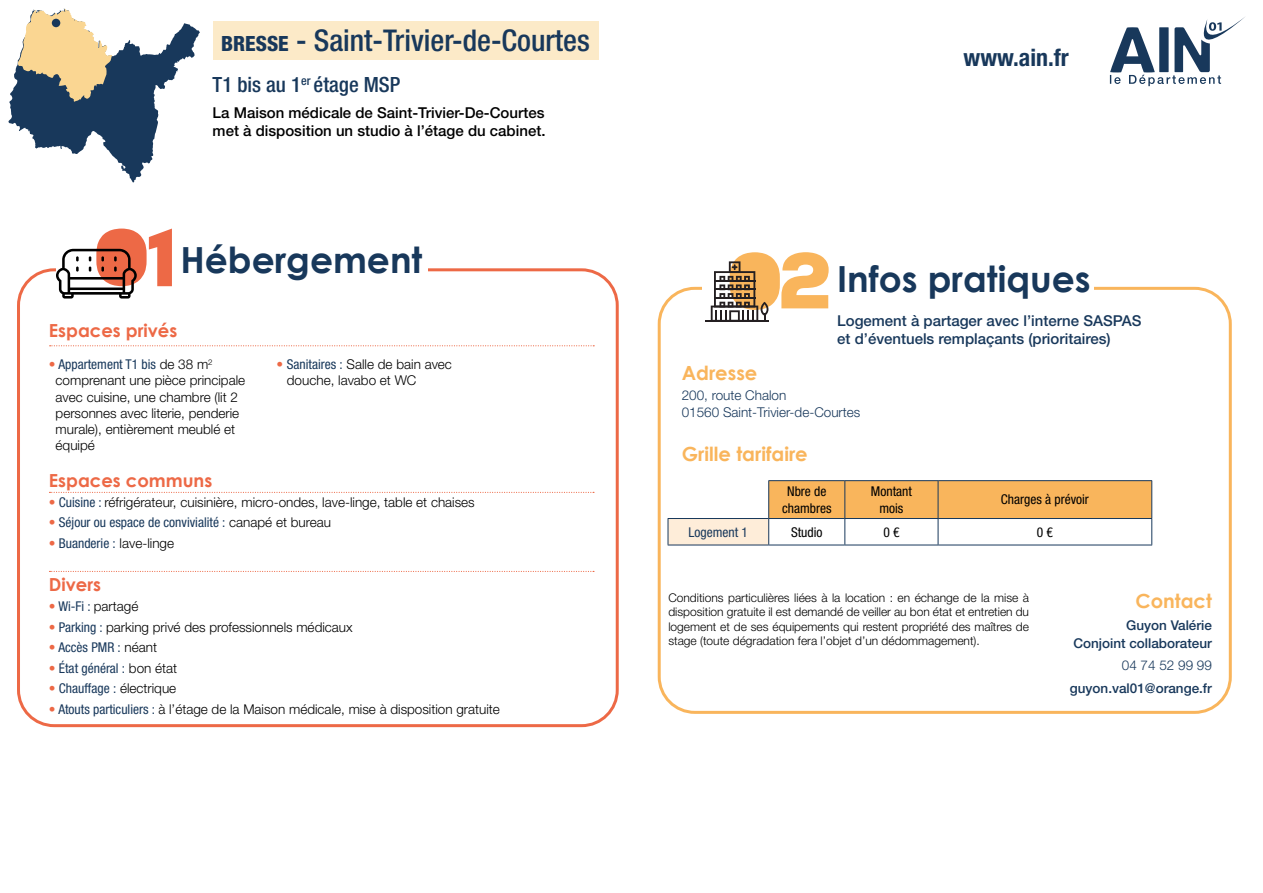
<style>
.page{position:relative;width:1263px;height:893px;background:#fff}
.page>*{position:absolute;margin:0;border:0;box-sizing:border-box;transform-origin:0 0}
.t1{font:700 36px "Century Gothic";color:#18385b}
.t2{font:500 condensed 30px "Helvetica Neue LT Pro";color:#18385b}
.t3{font:700 condensed 23.85px "Helvetica Neue LT Pro";color:#18385b}
.t4{font:500 condensed 21px "Helvetica Neue LT Pro";color:#18385b}
.t5{font:700 19.5px "Century Gothic";color:#f9b55c}
.t6{font:700 18px "Century Gothic";color:#ed6946}
.t7{font:500 15px/18px "Helvetica Neue LT Pro";color:#000}
.t8{font:500 15px/18px "Helvetica Neue LT Pro";color:#18385b}
.t9{font:300 13.5px/16.2px "Helvetica Neue LT Pro";color:#000}
.t10{font:condensed 13.5px "Helvetica Neue LT Pro";color:#18385b}
.t11{font:300 13.5px/16.2px "Helvetica Neue LT Pro";color:#18385b}
.t12{font:500 13.5px/18px "Helvetica Neue LT Pro";color:#18385b;text-align:right}
.t13{font:condensed 13.5px/16.2px "Helvetica Neue LT Pro";color:#000;text-align:center}
.t14{font:300 12px/14.4px "Helvetica Neue LT Pro";color:#000;text-align:justify}
.s1{font-weight:800;font-size:21px}
.s2{font-weight:500;font-stretch:condensed;color:#ed6946}
.s3{font-weight:400;font-stretch:condensed;color:#18385b}
.s4{font-weight:500;color:#ed6946}
.s5{font-weight:300;font-stretch:normal;color:#000}
</style>
<div class="page">
<svg style="left:1110px;top:17px;width:135px;height:69px"></svg>
<div style="left:213px;top:21px;width:385px;height:39px;background:#fceac8"></div>
<div style="left:658px;top:287px;width:574px;height:427px;border:3px solid #f9b55c;border-radius:36px"></div>
<div style="left:702px;top:250px;width:392px;height:62px;background:#fff"></div>
<div style="left:668px;top:518px;width:101px;height:27px;background:#feedd9"></div>
<hr style="left:768px;top:480px;width:77px;height:1px;background:#18385b">
<hr style="left:845px;top:480px;width:93px;height:1px;background:#18385b">
<hr style="left:938px;top:480px;width:214px;height:1px;background:#18385b">
<hr style="left:668px;top:518px;width:101px;height:1px;background:#18385b">
<svg style="left:668px;top:519px;width:1px;height:26px"></svg>
<svg style="left:768px;top:481px;width:384px;height:64px"></svg>
<hr style="left:668px;top:545px;width:101px;height:1px;background:#18385b">
<hr style="left:769px;top:545px;width:76px;height:1px;background:#18385b">
<hr style="left:845px;top:545px;width:93px;height:1px;background:#18385b">
<hr style="left:938px;top:545px;width:214px;height:1px;background:#18385b">
<hr style="left:705px;top:320px;width:64px;height:2px;background:#241f21">
<svg style="left:711px;top:252px;width:118px;height:68px"></svg>
<svg style="left:50px;top:345px;width:544px;height:1px"></svg>
<svg style="left:49px;top:492px;width:545px;height:1px"></svg>
<div style="left:17px;top:268px;width:602px;height:459px;border:3px solid #ed6946;border-radius:36px"></div>
<div style="left:56px;top:229px;width:371px;height:67px;background:#fff"></div>
<svg style="left:56px;top:229px;width:116px;height:70px"></svg>
<svg style="left:49px;top:571px;width:545px;height:1px"></svg>
<svg style="left:9px;top:8px;width:191px;height:174px"></svg>
<div style="left:52px;top:19px;width:8px;height:8px;background:#18385b;border-radius:50%"></div>
<h2 class="t2" style="left:221px;top:23px;width:370px"><span class="s1">BRESSE</span> - Saint-Trivier-de-Courtes</h2>
<h3 class="t4" style="left:213px;top:72px;width:189px">T1 bis au 1<sup>er</sup> étage MSP</h3>
<p class="t7" style="left:213px;top:104px;width:334px">La Maison médicale de Saint-Trivier-De-Courtes met à disposition un studio à l’étage du cabinet.</p>
<h1 class="t1" style="left:180px;top:233px;width:243px">Hébergement</h1>
<h3 class="t6" style="left:49px;top:317px;width:130px">Espaces privés</h3>
<p class="t9" style="left:56px;top:356px;width:191px;text-indent:-7px"><span class="s2">•</span> <span class="s3">Appartement T1 bis</span> de 38 m<sup>2 </sup>comprenant une pièce principale avec cuisine, une chambre (lit 2 personnes avec literie, penderie murale), entièrement meublé et équipé</p>
<p class="t9" style="left:287px;top:356px;width:167px;text-indent:-11px"><span class="s2">•</span> <span class="s3">Sanitaires :</span> Salle de bain avec douche, lavabo et WC</p>
<h3 class="t6" style="left:49px;top:466px;width:165px">Espaces communs</h3>
<p class="t9" style="left:49px;top:494px;width:427px"><span class="s2">•</span> <span class="s3">Cuisine :</span> réfrigérateur, cuisinière, micro-ondes, lave-linge, table et chaises</p>
<p class="t10" style="left:49px;top:515px;width:284px"><span class="s4">•</span> Séjour ou espace de convivialité : <span class="s5">canapé et bureau</span></p>
<p class="t10" style="left:49px;top:535px;width:127px"><span class="s4">•</span> Buanderie : <span class="s5">lave-linge</span></p>
<h3 class="t6" style="left:49px;top:571px;width:54px">Divers</h3>
<p class="t9" style="left:49px;top:598px;width:91px"><span class="s2">•</span> <span class="s3">Wi-Fi :</span> partagé</p>
<p class="t9" style="left:49px;top:618px;width:305px"><span class="s2">•</span> <span class="s3">Parking :</span> parking privé des professionnels médicaux</p>
<p class="t10" style="left:49px;top:639px;width:110px"><span class="s4">•</span> Accès PMR : <span class="s5">néant</span></p>
<p class="t10" style="left:49px;top:660px;width:130px"><span class="s4">•</span> État général : <span class="s5">bon état</span></p>
<p class="t10" style="left:49px;top:680px;width:129px"><span class="s4">•</span> Chauffage : <span class="s5">électrique</span></p>
<p class="t9" style="left:49px;top:700px;width:452px"><span class="s2">•</span> <span class="s3">Atouts particuliers :</span> à l’étage de la Maison médicale, mise à disposition gratuite</p>
<h3 class="t3" style="left:964px;top:43px;width:107px">www.ain.fr</h3>
<h1 class="t1" style="left:837px;top:251px;width:255px">Infos pratiques</h1>
<p class="t8" style="left:837px;top:312px;width:306px">Logement à partager avec l’interne SASPAS et d’éventuels remplaçants (prioritaires)</p>
<h3 class="t5" style="left:682px;top:358px;width:77px">Adresse</h3>
<p class="t11" style="left:682px;top:387px;width:180px">200, route Chalon<br>01560 Saint-Trivier-de-Courtes</p>
<h3 class="t5" style="left:682px;top:439px;width:127px">Grille tarifaire</h3>
<p class="t13" style="left:782px;top:483px;width:51px">Nbre de chambres</p>
<p class="t13" style="left:871px;top:483px;width:42px">Montant mois</p>
<p class="t13" style="left:1001px;top:491px;width:89px">Charges à prévoir</p>
<p class="t10" style="left:689px;top:524px;width:61px">Logement 1</p>
<p class="t13" style="left:791px;top:524px;width:33px">Studio</p>
<p class="t13" style="left:883px;top:524px;width:18px">0 €</p>
<p class="t13" style="left:1037px;top:524px;width:18px">0 €</p>
<p class="t14" style="left:668px;top:590px;width:362px">Conditions particulières liées à la location : en échange de la mise à disposition gratuite il est demandé de veiller au bon état et entretien du logement et de ses équipements qui restent propriété des maîtres de stage (toute dégradation fera l’objet d’un dédommagement).</p>
<h3 class="t5" style="left:1135px;top:586px;width:78px">Contact</h3>
<p class="t12" style="left:1073px;top:616px;width:140px">Guyon Valérie<br>Conjoint collaborateur</p>
<p class="t11" style="left:1122px;top:657px;width:92px">04 74 52 99 99</p>
<p class="t12" style="left:1070px;top:679px;width:144px">guyon.val01@orange.fr</p>
</div>
